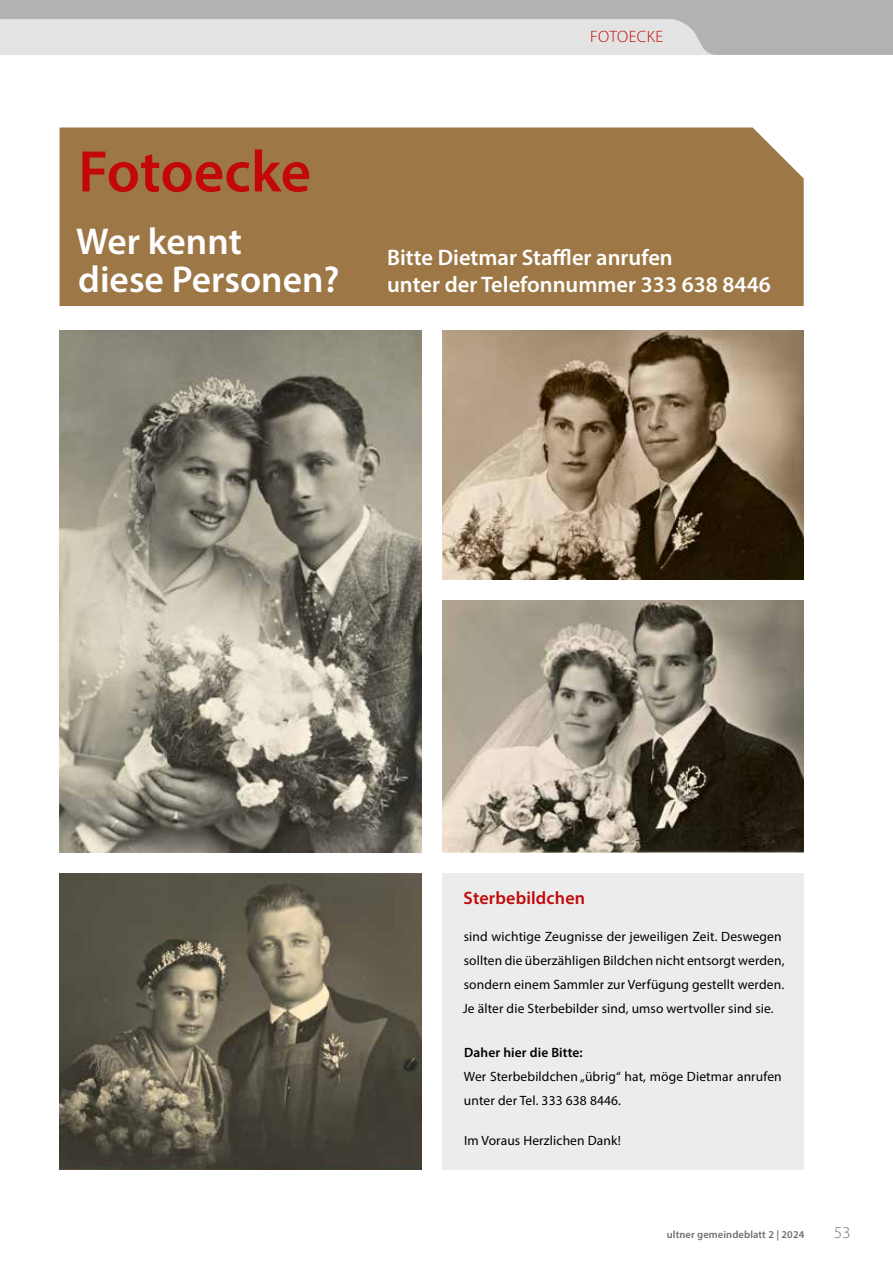
<style>
.page{position:relative;width:893px;height:1263px;background:#fff}
.page>*{position:absolute;margin:0;border:0;box-sizing:border-box;transform-origin:0 0}
.t1{font:600 59.1px "Myriad Pro";color:#c20809}
.t2{font:600 37.5px/37.5px "Myriad Pro";color:#fff}
.t3{font:600 22.5px/27px "Myriad Pro";color:#fff}
.t4{font:600 18px "Myriad Pro";letter-spacing:.01em;color:#c20809}
.t5{font:300 16.5px "Myriad Pro";letter-spacing:.03em;color:#c20809}
.t6{font:300 16.5px "Myriad Pro";color:#6f6f6e}
.t7{font:13.5px/24px "Myriad Pro";letter-spacing:.01em;color:#000}
.t8{font:600 13.5px "Myriad Pro";letter-spacing:.01em;color:#000}
.t9{font:600 10.5px "Myriad Pro";letter-spacing:.01em;color:#6f6f6e}
</style>
<div class="page">
<svg style="left:0;top:0;width:893px;height:55px;background:#cacbcb"></svg>
<img style="left:60px;top:873px;width:361px;height:296px">
<img style="left:60px;top:330px;width:361px;height:522px">
<div style="left:60px;top:127px;width:744px;height:179px;background:#9d7846"></div>
<div style="left:442px;top:873px;width:362px;height:296px;background:#ececed"></div>
<img style="left:442px;top:330px;width:362px;height:249px">
<img style="left:442px;top:600px;width:362px;height:252px">
<h1 class="t1" style="left:78px;top:134px;width:234px">Fotoecke</h1>
<h2 class="t2" style="left:76px;top:222px;width:265px">Wer kennt<br>diese Personen?</h2>
<p class="t5" style="left:590px;top:28px;width:75px">FOTOECKE</p>
<h3 class="t3" style="left:387px;top:243px;width:385px">Bitte Dietmar Staffler anrufen<br>unter der Telefonnummer 333 638 8446</h3>
<h3 class="t4" style="left:464px;top:886px;width:123px">Sterbebildchen</h3>
<p class="t7" style="left:463px;top:924px;width:323px">sind wichtige Zeugnisse der jeweiligen Zeit. Deswegen sollten die überzähligen Bildchen nicht entsorgt werden, sondern einem Sammler zur Verfügung gestellt werden.<br>Je älter die Sterbebilder sind, umso wertvoller sind sie.</p>
<p class="t8" style="left:464px;top:1043px;width:120px">Daher hier die Bitte:</p>
<p class="t7" style="left:464px;top:1064px;width:319px">Wer Sterbebildchen „übrig“ hat, möge Dietmar anrufen unter der Tel. 333 638 8446.</p>
<p class="t7" style="left:464px;top:1128px;width:158px">Im Voraus Herzlichen Dank!</p>
<p class="t9" style="left:667px;top:1227px;width:139px">ultner gemeindeblatt 2 | 2024</p>
<p class="t6" style="left:834px;top:1224px;width:18px">53</p>
</div>
